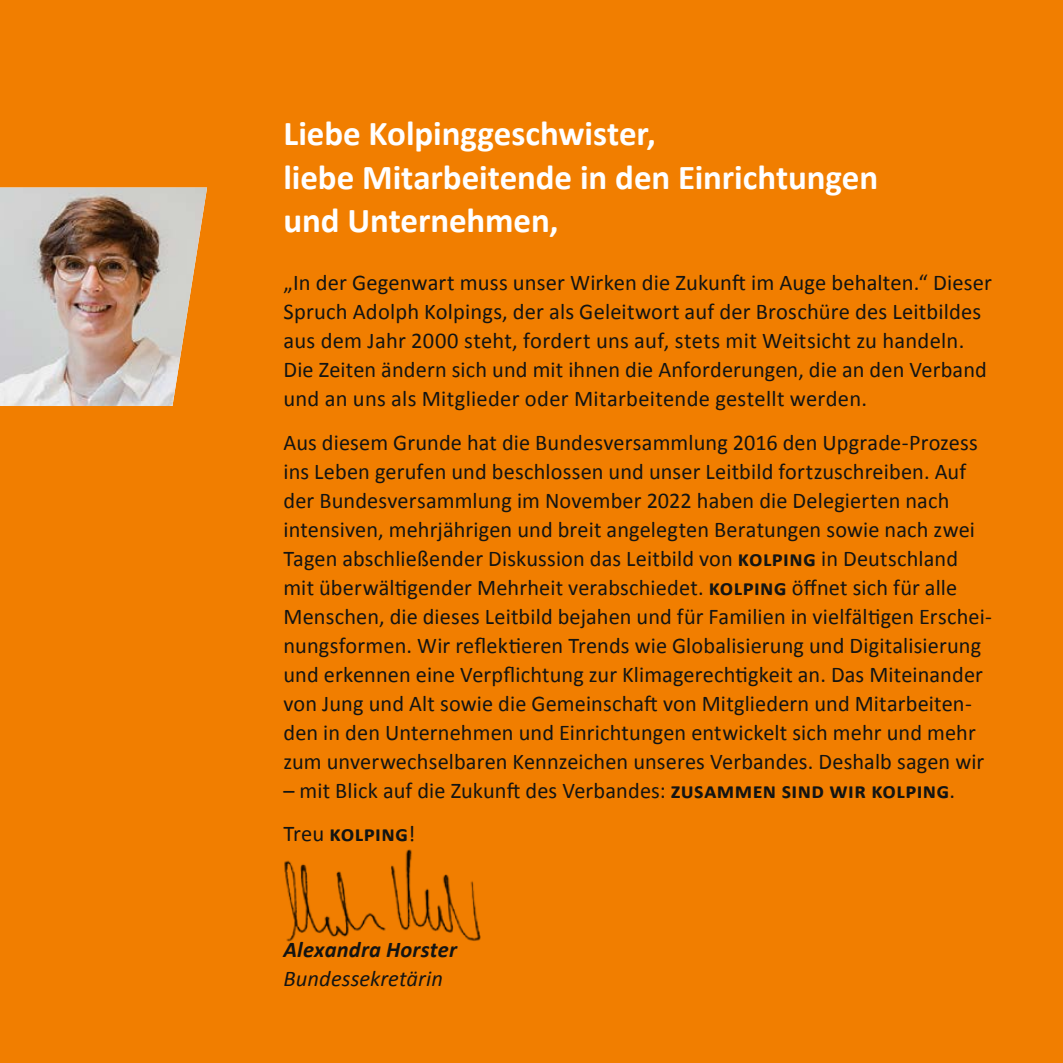
<style>
.page{position:relative;width:1063px;height:1063px;background:#f17e00}
.page>*{position:absolute;margin:0;border:0;box-sizing:border-box;transform-origin:0 0}
.GuL_Fließtext{font:700 35px/43.5px "Calibri";letter-spacing:-.005em;color:#fff}
.GuL_Fließtext-2{font:22.5px/29px "Calibri";letter-spacing:.005em;color:#131413}
.Leitbild_Fließtext{font:italic 700 22.5px "Calibri";letter-spacing:.01em;color:#131413}
.Leitbild_Fließtext-2{font:italic 22.5px "Calibri";letter-spacing:.005em;color:#131413}
.GuL_Fließtext-3{font:700 22.5px "Calibri";letter-spacing:.015em;color:#131413}
.s1{font-weight:700}
.s2{font-weight:400}
</style>
<div class="page">
<img style="left:0;top:188px;width:207px;height:218px">
<img style="left:284px;top:849px;width:197px;height:93px">
<p class="GuL_Fließtext" style="left:283px;top:110px;width:374px">Liebe Kolpinggeschwister,</p>
<p class="GuL_Fließtext" style="left:283px;top:154px;width:596px">liebe Mitarbeitende in den Einrichtungen und Unternehmen,</p>
<p class="GuL_Fließtext-2" style="left:283px;top:267px;width:710px">„In der Gegenwart muss unser Wirken die Zukunft im Auge behalten.“ Dieser Spruch Adolph Kolpings, der als Geleitwort auf der Broschüre des Leitbildes aus dem Jahr 2000 steht, fordert uns auf, stets mit Weitsicht zu handeln.<br>Die Zeiten ändern sich und mit ihnen die Anforderungen, die an den Verband und an uns als Mitglieder oder Mitarbeitende gestellt werden.</p>
<p class="GuL_Fließtext-2" style="left:283px;top:427px;width:710px">Aus diesem Grunde hat die Bundesversammlung 2016 den Upgrade-Prozess ins Leben gerufen und beschlossen und unser Leitbild fortzuschreiben. Auf der Bundesversammlung im November 2022 haben die Delegierten nach intensiven, mehrjährigen und breit angelegten Beratungen sowie nach zwei Tagen abschließender Diskussion das Leitbild von <span class="s1">kolping</span> in Deutschland mit überwältigender Mehrheit verabschiedet. <span class="s1">kolping</span> öffnet sich für alle Menschen, die dieses Leitbild bejahen und für Familien in vielfältigen Erschei&shy;nungsformen. Wir reflektieren Trends wie Globalisierung und Digitalisierung und erkennen eine Verpflichtung zur Klimagerechtigkeit an. Das Miteinander von Jung und Alt sowie die Gemeinschaft von Mitgliedern und Mitarbeiten&shy;den in den Unternehmen und Einrichtungen entwickelt sich mehr und mehr zum unverwechselbaren Kennzeichen unseres Verbandes. Deshalb sagen wir</p>
<p class="GuL_Fließtext-2" style="left:283px;top:775px;width:673px">– mit Blick auf die Zukunft des Verbandes: <span class="s1">zusammen sind wir kolping</span>.</p>
<p class="GuL_Fließtext-3" style="left:283px;top:818px;width:133px"><span class="s2">Treu</span> kolping<span class="s2">!</span></p>
<p class="Leitbild_Fließtext" style="left:283px;top:934px;width:175px">Alexandra Horster</p>
<p class="Leitbild_Fließtext-2" style="left:283px;top:963px;width:161px">Bundessekretärin</p>
</div>
